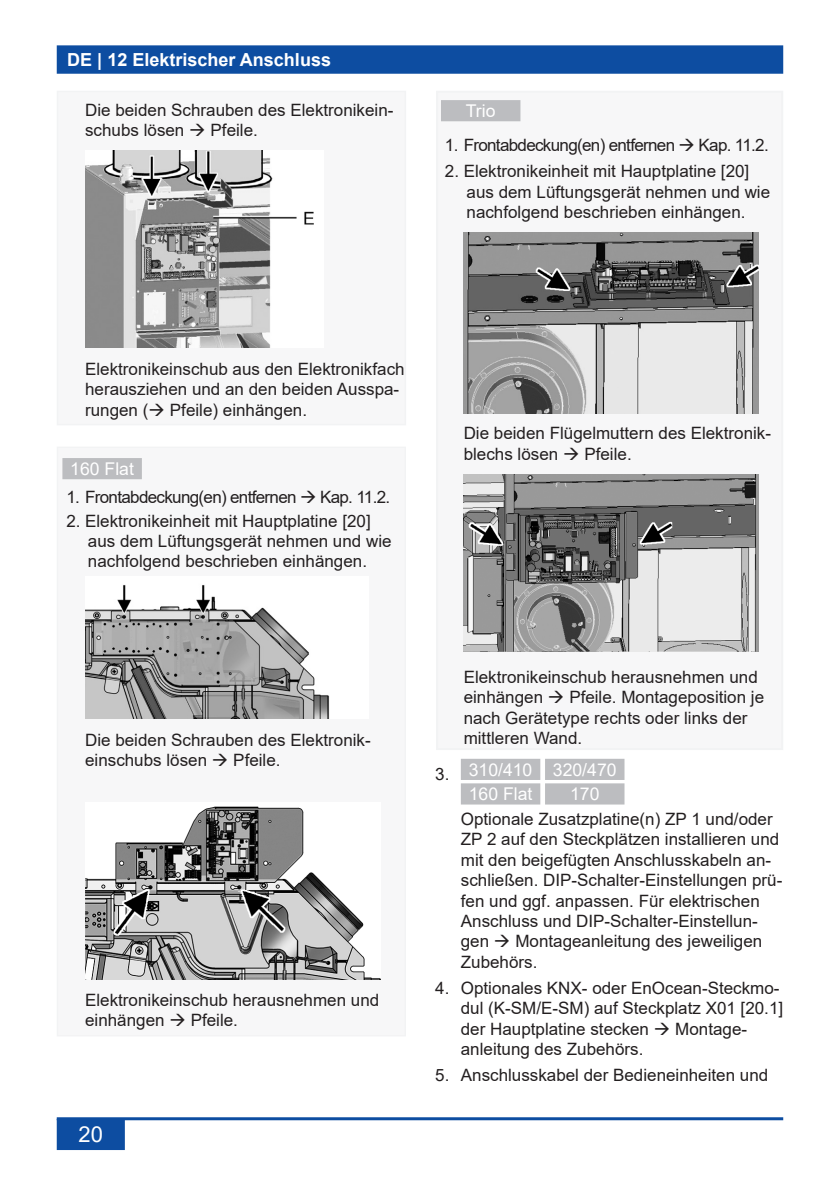
<style>
.page{position:relative;width:840px;height:1191px;background:#fff}
.page>*{position:absolute;margin:0;border:0;box-sizing:border-box;transform-origin:0 0}
.t1{font:22px "Arial";color:#fff}
.t2{font:700 18px "Arial";color:#fff}
.t3{font:17.6px "Arial";color:#fff}
.Handlung{font:17px/20.4px "Arial";color:#231f20}
.Grundtext{font:17px/20.4px "Arial";color:#231f20}
.Handlung-2{font:17px "Arial";letter-spacing:-.04em;color:#231f20}
</style>
<div class="page">
<div style="left:58px;top:1119px;width:66px;height:30px;background:#0d4da1"></div>
<div style="left:57px;top:1118px;width:68px;height:32px;border:2px solid #0d4da1"></div>
<hr style="left:57px;top:1117px;width:725px;height:3px;background:#0d4da1">
<div style="left:58px;top:46px;width:723px;height:27px;background:#0d4da1"></div>
<div style="left:57px;top:45px;width:725px;height:29px;border:2px solid #0d4da1"></div>
<div style="left:436px;top:91px;width:346px;height:659px;background:#f7f7f8"></div>
<div style="left:57px;top:446px;width:348px;height:590px;background:#f7f7f8"></div>
<div style="left:57px;top:91px;width:349px;height:334px;background:#f7f7f8"></div>
<img style="left:85px;top:151px;width:229px;height:196px">
<div style="left:63px;top:459px;width:78px;height:19px;background:#bcbdc0"></div>
<div style="left:62px;top:458px;width:80px;height:21px;border:2px solid #bcbdc0"></div>
<img style="left:85px;top:585px;width:244px;height:133px">
<img style="left:85px;top:806px;width:295px;height:173px">
<div style="left:442px;top:101px;width:77px;height:19px;background:#bcbdc0"></div>
<div style="left:441px;top:100px;width:79px;height:21px;border:2px solid #bcbdc0"></div>
<img style="left:463px;top:233px;width:295px;height:180px">
<img style="left:463px;top:474px;width:295px;height:177px">
<div style="left:461px;top:760px;width:78px;height:19px;background:#bcbdc0"></div>
<div style="left:460px;top:759px;width:80px;height:21px;border:2px solid #bcbdc0"></div>
<div style="left:545px;top:760px;width:78px;height:19px;background:#bcbdc0"></div>
<div style="left:544px;top:759px;width:80px;height:21px;border:2px solid #bcbdc0"></div>
<div style="left:461px;top:784px;width:78px;height:19px;background:#bcbdc0"></div>
<div style="left:460px;top:783px;width:80px;height:21px;border:2px solid #bcbdc0"></div>
<div style="left:545px;top:784px;width:78px;height:19px;background:#bcbdc0"></div>
<div style="left:544px;top:783px;width:80px;height:21px;border:2px solid #bcbdc0"></div>
<p class="t2" style="left:67px;top:47px;width:265px">DE | 12 Elektrischer Anschluss</p>
<p class="Grundtext" style="left:85px;top:99px;width:310px">Die beiden Schrauben des Elektronikein&shy;schubs lösen → Pfeile.</p>
<p class="t3" style="left:465px;top:99px;width:31px">Trio</p>
<p class="Handlung-2" style="left:444px;top:133px;width:325px">1. Frontabdeckung(en) entfernen → Kap. 11.2.</p>
<p class="Handlung" style="left:466px;top:161px;width:305px;text-indent:-22px">2. Elektronikeinheit mit Hauptplatine [20] aus dem Lüftungsgerät nehmen und wie nachfolgend beschrieben einhängen.</p>
<p class="Grundtext" style="left:85px;top:358px;width:321px">Elektronikeinschub aus den Elektronikfach herausziehen und an den beiden Ausspa&shy;rungen (→ Pfeile) einhängen.</p>
<p class="t3" style="left:70px;top:457px;width:65px">160 Flat</p>
<p class="Handlung-2" style="left:66px;top:485px;width:325px">1. Frontabdeckung(en) entfernen → Kap. 11.2.</p>
<p class="Handlung" style="left:88px;top:510px;width:305px;text-indent:-22px">2. Elektronikeinheit mit Hauptplatine [20] aus dem Lüftungsgerät nehmen und wie nachfolgend beschrieben einhängen.</p>
<p class="Grundtext" style="left:463px;top:423px;width:309px">Die beiden Flügelmuttern des Elektronik&shy;blechs lösen → Pfeile.</p>
<p class="Grundtext" style="left:85px;top:729px;width:287px">Die beiden Schrauben des Elektronik&shy;einschubs lösen → Pfeile.</p>
<p class="Grundtext" style="left:85px;top:989px;width:295px">Elektronikeinschub herausnehmen und einhängen → Pfeile.</p>
<p class="t1" style="left:78px;top:1119px;width:26px">20</p>
<p class="Grundtext" style="left:463px;top:666px;width:302px">Elektronikeinschub herausnehmen und einhängen → Pfeile. Montageposition je nach Gerätetype rechts oder links der mittleren Wand.</p>
<p class="Handlung" style="left:435px;top:763px;width:16px">3.</p>
<p class="t3" style="left:468px;top:757px;width:65px">310/410</p>
<p class="t3" style="left:552px;top:757px;width:65px">320/470</p>
<p class="t3" style="left:468px;top:782px;width:65px">160 Flat</p>
<p class="t3" style="left:569px;top:782px;width:31px">170</p>
<p class="Handlung" style="left:460px;top:808px;width:323px">Optionale Zusatzplatine(n) ZP 1 und/oder ZP 2 auf den Steckplätzen installieren und mit den beigefügten Anschlusskabeln an&shy;schließen. DIP-Schalter-Einstellungen prü&shy;fen und ggf. anpassen. Für elektrischen Anschluss und DIP-Schalter-Einstellun&shy;gen → Montageanleitung des jeweiligen Zubehörs.</p>
<p class="Handlung" style="left:460px;top:977px;width:324px;text-indent:-26px">4. Optionales KNX- oder EnOcean-Steckmo&shy;dul (K-SM/E-SM) auf Steckplatz X01 [20.1] der Hauptplatine stecken → Montage&shy;anleitung des Zubehörs.</p>
<p class="Handlung" style="left:435px;top:1065px;width:334px">5. Anschlusskabel der Bedieneinheiten und</p>
</div>
